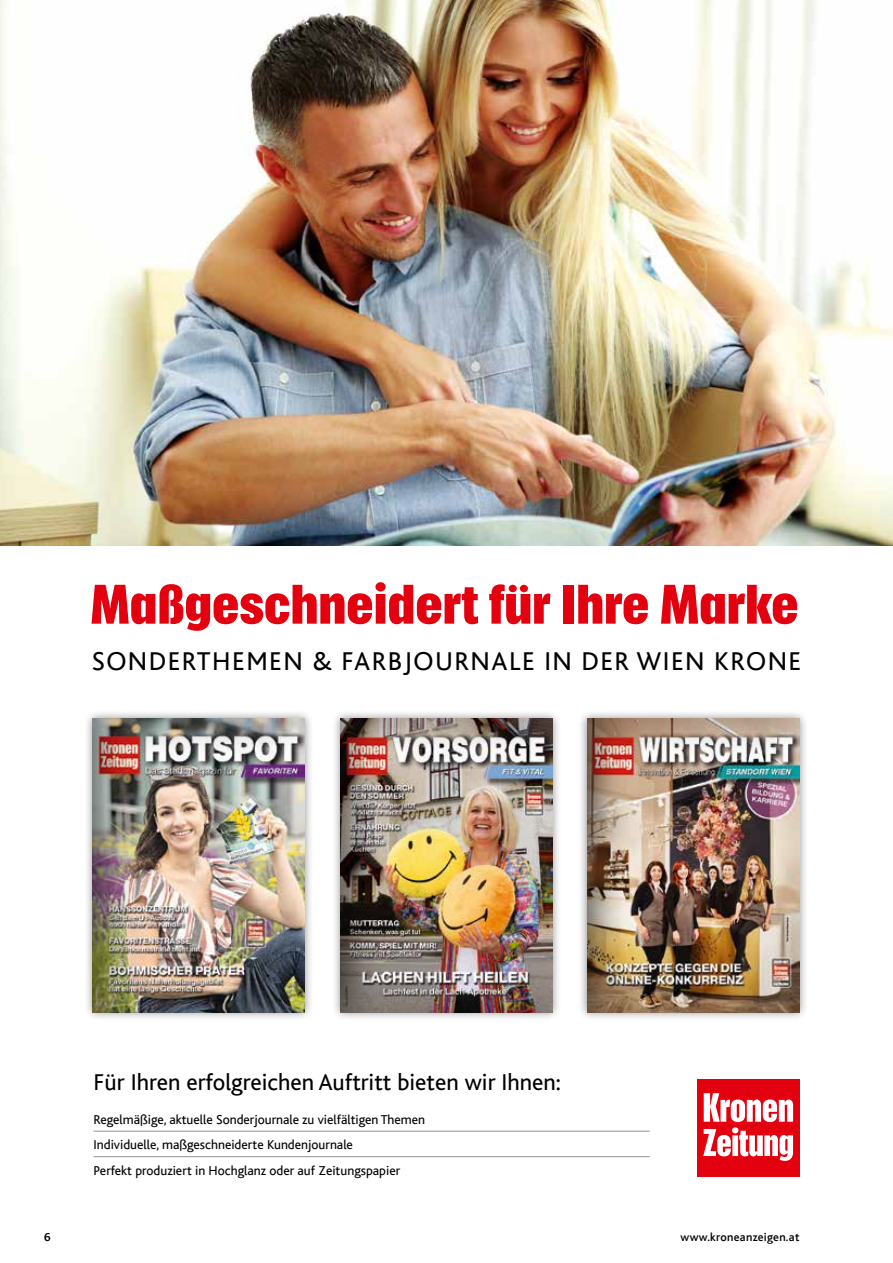
<style>
.page{position:relative;width:893px;height:1263px;background:#fff}
.page>*{position:absolute;margin:0;border:0;box-sizing:border-box;transform-origin:0 0}
.t1{font:700 condensed 54px "Placard";color:#e3000f}
.t2{font:27px "Bliss";letter-spacing:.055em;color:#000}
.t3{font:24px "Bliss";color:#000}
.t4{font:13.5px/25.7px "Bliss";color:#000}
.t5{font:500 12px "Bliss";letter-spacing:.025em;color:#000}
.t6{font:700 12px "Bliss";color:#000}
</style>
<div class="page">
<img style="left:0;top:0;width:893px;height:545px">
<hr style="left:94px;top:1156px;width:556px;height:1px;background:#919292">
<hr style="left:94px;top:1131px;width:556px;height:1px;background:#919292">
<div style="left:84px;top:710px;width:230px;height:311px;background:#000;opacity:.45"></div>
<div style="left:90px;top:715px;width:216px;height:299px;background:#000;opacity:.75"></div>
<div style="left:331px;top:710px;width:231px;height:311px;background:#000;opacity:.45"></div>
<div style="left:338px;top:716px;width:216px;height:297px;background:#000;opacity:.75"></div>
<div style="left:578px;top:710px;width:231px;height:311px;background:#000;opacity:.45"></div>
<div style="left:584px;top:716px;width:216px;height:297px;background:#000;opacity:.75"></div>
<div style="left:697px;top:1079px;width:102px;height:98px;background:#e3000f"></div>
<svg style="left:703px;top:1093px;width:90px;height:68px"></svg>
<h1 class="t1" style="left:90px;top:575px;width:710px">Maßgeschneidert für Ihre Marke</h1>
<h2 class="t2" style="left:92px;top:647px;width:711px">SONDERTHEMEN &amp; FARBJOURNALE IN DER WIEN KRONE</h2>
<h3 class="t3" style="left:94px;top:1069px;width:469px">Für Ihren erfolgreichen Auftritt bieten wir Ihnen:</h3>
<p class="t4" style="left:94px;top:1107px;width:333px">Regelmäßige, aktuelle Sonderjournale zu vielfältigen Themen<br>Individuelle, maßgeschneiderte Kundenjournale<br>Perfekt produziert in Hochglanz oder auf Zeitungspapier</p>
<p class="t6" style="left:44px;top:1230px;width:8px">6</p>
<p class="t5" style="left:681px;top:1230px;width:120px">www.kroneanzeigen.at</p>
</div>
